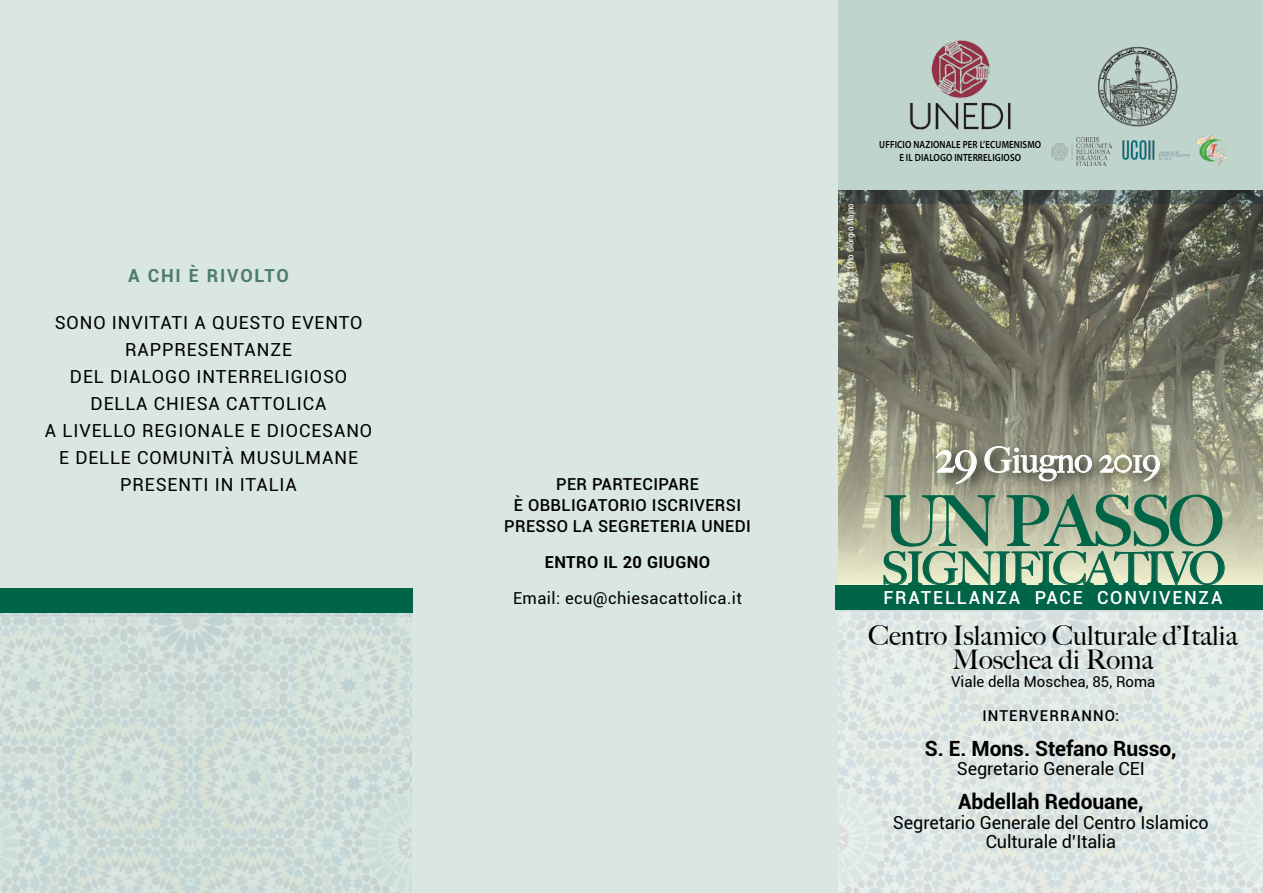
<style>
.page{position:relative;width:1263px;height:893px;background:#fff}
.page>*{position:absolute;margin:0;border:0;box-sizing:border-box;transform-origin:0 0}
.t1{font:500 69px "Big Caslon";letter-spacing:-.05em;color:#006447}
.t2{font:500 45px "Big Caslon";letter-spacing:-.05em;color:#006447}
.t3{font:500 34.8px "Big Caslon";letter-spacing:-.01em;color:#fff}
.t4{font:500 27px/24px "Big Caslon";color:#000;text-align:center}
.t5{font:700 21px "Roboto";letter-spacing:-.005em;color:#000}
.t6{font:18px/27px "Roboto";letter-spacing:.05em;color:#000}
.t7{font:18px/19.5px "Roboto";letter-spacing:-.005em;color:#000;text-align:center}
.t8{font:500 18px "Roboto";letter-spacing:.1em;color:#fff}
.t9{font:700 18px "Roboto";letter-spacing:.1em;color:#4b7c70}
.t10{font:500 16.5px/21px "Roboto";letter-spacing:.025em;color:#000;text-align:center}
.t11{font:16.5px "Roboto";letter-spacing:.025em;color:#000}
.t12{font:700 16.5px "Roboto";letter-spacing:.025em;color:#000}
.t13{font:15px "Roboto";color:#000}
.t14{font:500 15px "Roboto";letter-spacing:.075em;color:#000}
.t15{font:600 10.35px/12.5px "Myriad Pro";letter-spacing:.015em;color:#000;text-align:center;scale:.86 1}
.t16{font:condensed 9px "Roboto";color:#fff}
.s1{font-size:45px}
</style>
<div class="page">
<div style="left:838px;top:0;width:425px;height:204px;background:#bed4cd"></div>
<img style="left:838px;top:610px;width:425px;height:283px">
<img style="left:839px;top:191px;width:424px;height:394px">
<svg style="left:883px;top:494px;width:342px;height:91px;background:#b2bfa3"></svg>
<img style="left:909px;top:40px;width:102px;height:90px">
<img style="left:1122px;top:140px;width:68px;height:20px">
<img style="left:1051px;top:137px;width:60px;height:28px">
<img style="left:1197px;top:135px;width:29px;height:29px">
<img style="left:1098px;top:46px;width:80px;height:81px">
<div style="left:930px;top:439px;width:245px;height:60px;background:#000;opacity:.88"></div>
<svg style="left:935px;top:450px;width:42px;height:34px"></svg>
<svg style="left:984px;top:446px;width:108px;height:35px;background:#919184"></svg>
<svg style="left:1099px;top:455px;width:61px;height:27px;background:#a3a392"></svg>
<div style="left:0;top:0;width:838px;height:893px;background:#d9e6e1"></div>
<img style="left:0;top:613px;width:411px;height:280px">
<div style="left:0;top:588px;width:412px;height:25px;background:#006447"></div>
<div style="left:835px;top:585px;width:428px;height:25px;background:#006447"></div>
<p class="t9" style="left:128px;top:263px;width:162px">a chi è rivolto</p>
<p class="t6" style="left:125px;top:309px;width:239px;text-indent:-70px">SONO INVITATI A QUESTO EVENTO<br>RAPPRESE</p>
<p class="t6" style="left:220px;top:336px;width:71px">NTANZE</p>
<p class="t6" style="left:70px;top:363px;width:279px">DEL DIALOGO INTERRELIGIOSO</p>
<p class="t6" style="left:91px;top:390px;width:237px">DELLA CHIESA CATTOLICA</p>
<p class="t6" style="left:45px;top:417px;width:266px">A LIVELLO REGIONALE E DIOCES</p>
<p class="t6" style="left:334px;top:417px;width:40px">ANO</p>
<p class="t6" style="left:59px;top:444px;width:298px">E DELLE COMUNITÀ MUSULMANE</p>
<p class="t6" style="left:120px;top:471px;width:36px">PRESE</p>
<p class="t6" style="left:178px;top:471px;width:120px">NTI IN ITALIA</p>
<p class="t16" style="left:844px;top:269px;width:67px;rotate:-90deg">foto Giorgio Majno</p>
<p class="t15" style="left:879px;top:139px;width:190px">UFFICIO NAZIONALE PER L’ECUMENISMO<br>E IL DIALOGO INTERRELIGIOSO</p>
<h3 class="t3" style="left:935px;top:440px;width:227px"><span class="s1">29</span> Giugno 2019</h3>
<p class="t10" style="left:504px;top:473px;width:245px">PER PARTECIPARE<br>È OBBLIGATORIO ISCRIVERSI<br>PRESSO LA SEGRETERIA UNEDI</p>
<p class="t12" style="left:545px;top:550px;width:167px">entro il 20 Giugno</p>
<p class="t11" style="left:513px;top:587px;width:230px">EMAIL: ECU@CHIESACATTOLICA.IT</p>
<p class="t8" style="left:883px;top:585px;width:340px">FRATELLANZA PACE CONVIVENZA</p>
<h1 class="t1" style="left:883px;top:481px;width:343px">UN PASSO</h1>
<h2 class="t2" style="left:881px;top:542px;width:346px">SIGNIFICATIVO</h2>
<h3 class="t4" style="left:868px;top:623px;width:371px">Centro Islamico Culturale d’Italia<br>Moschea di Roma</h3>
<p class="t13" style="left:951px;top:672px;width:206px">VIALE DELLA MOSCHEA, 85, ROMA</p>
<p class="t14" style="left:982px;top:706px;width:138px">INTERVERRANN O:</p>
<p class="t5" style="left:925px;top:733px;width:253px">S. E. Mons. Stefano Russo,</p>
<p class="t7" style="left:957px;top:758px;width:186px">SEGRETARIO GENERALE CEI</p>
<p class="t5" style="left:958px;top:787px;width:187px">Abdellah Redouane,</p>
<p class="t7" style="left:893px;top:812px;width:317px">SEGRETARIO GENERALE DEL CENTRO I SLAMICO<br>CULTURALE D’ITALIA</p>
</div>
